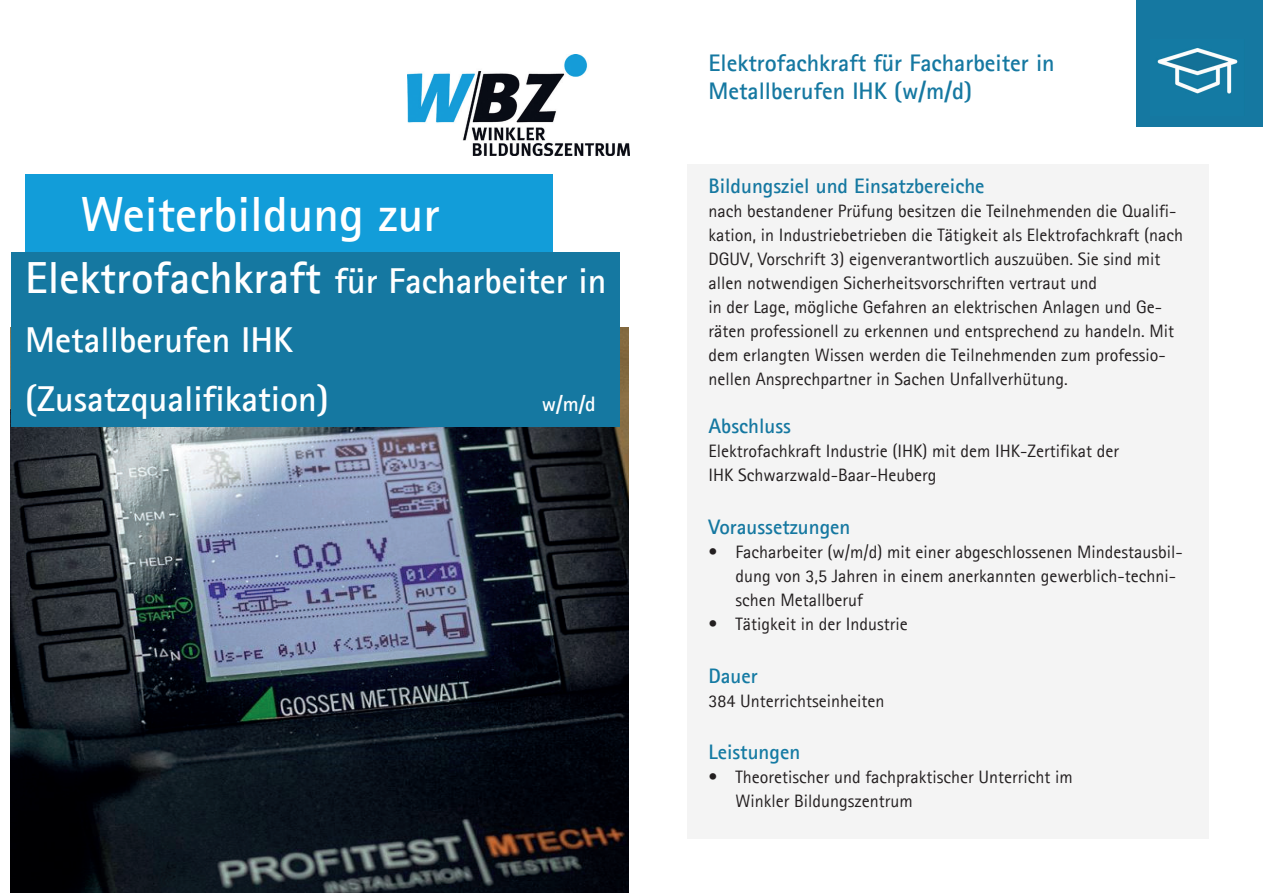
<style>
.page{position:relative;width:1263px;height:893px;background:#fff}
.page>*{position:absolute;margin:0;border:0;box-sizing:border-box;transform-origin:0 0}
.t1{font:700 49.5px "Agfa Rotis Sans Serif";color:#fff}
.t2{font:700 36px/59.4px "Agfa Rotis Sans Serif";color:#fff}
.t3{font:700 24px/28.8px "Agfa Rotis Sans Serif";color:#1578a1}
.t4{font:700 21px "Agfa Rotis Sans Serif";color:#1578a1}
.t5{font:700 21px "Agfa Rotis Sans Serif";color:#147aa3}
.t6{font:700 21px "Agfa Rotis Sans Serif";color:#fff}
.t7{font:18px/24px "Agfa Rotis Sans Serif";color:#231f20}
.s1{font-size:45px}
</style>
<div class="page">
<img style="left:11px;top:328px;width:618px;height:565px">
<div style="left:25px;top:174px;width:527px;height:107px;background:#129dd9"></div>
<div style="left:12px;top:252px;width:608px;height:174px;background:#1578a1"></div>
<img style="left:407px;top:55px;width:223px;height:101px">
<div style="left:688px;top:164px;width:521px;height:674px;background:#f4f4f4"></div>
<div style="left:1137px;top:0;width:126px;height:126px;background:#1578a1"></div>
<img style="left:1157px;top:48px;width:81px;height:46px">
<h1 class="t1" style="left:81px;top:183px;width:361px">Weiterbildung zur</h1>
<h2 class="t2" style="left:25px;top:250px;width:583px"><span class="s1">Elektrofachkraft</span> für Facharbeiter in<br>Metallberufen IHK<br>(Zusatzqualifikation)</h2>
<p class="t6" style="left:542px;top:391px;width:56px">w/m/d</p>
<h3 class="t3" style="left:708px;top:48px;width:348px">Elektrofachkraft für Facharbeiter in<br>Metallberufen IHK (w/m/d)</h3>
<p class="t4" style="left:708px;top:173px;width:278px">Bildungsziel und Einsatzbereiche</p>
<p class="t7" style="left:708px;top:199px;width:476px">nach bestandener Prüfung besitzen die Teilnehmenden die Qualifi&shy;kation, in Industriebetrieben die Tätigkeit als Elektrofachkraft (nach DGUV, Vorschrift 3) eigenverantwortlich auszuüben. Sie sind mit allen notwendigen Sicherheitsvorschriften vertraut und<br>in der Lage, mögliche Gefahren an elektrischen Anlagen und Ge&shy;räten professionell zu erkennen und entsprechend zu handeln. Mit dem erlangten Wissen werden die Teilnehmenden zum professio&shy;nellen Ansprechpartner in Sachen Unfallverhütung.</p>
<p class="t4" style="left:708px;top:413px;width:84px">Abschluss</p>
<p class="t7" style="left:708px;top:439px;width:412px">Elektrofachkraft Industrie (IHK) mit dem IHK-Zertifikat der<br>IHK Schwarzwald-Baar-Heuberg</p>
<p class="t4" style="left:708px;top:513px;width:143px">Voraussetzungen</p>
<p class="t7" style="left:735px;top:540px;width:449px;text-indent:-27px">• Facharbeiter (w/m/d) mit einer abgeschlossenen Mindestausbil&shy;dung von 3,5 Jahren in einem anerkannten gewerblich-techni&shy;schen Metallberuf</p>
<p class="t7" style="left:708px;top:612px;width:201px">• Tätigkeit in der Industrie</p>
<p class="t5" style="left:708px;top:662px;width:51px">Dauer</p>
<p class="t7" style="left:708px;top:688px;width:177px">384 Unterrichtseinheiten</p>
<p class="t5" style="left:708px;top:739px;width:93px">Leistungen</p>
<p class="t7" style="left:735px;top:765px;width:339px;text-indent:-27px">• Theoretischer und fachpraktischer Unterricht im<br>Winkler Bildungszentrum</p>
</div>
